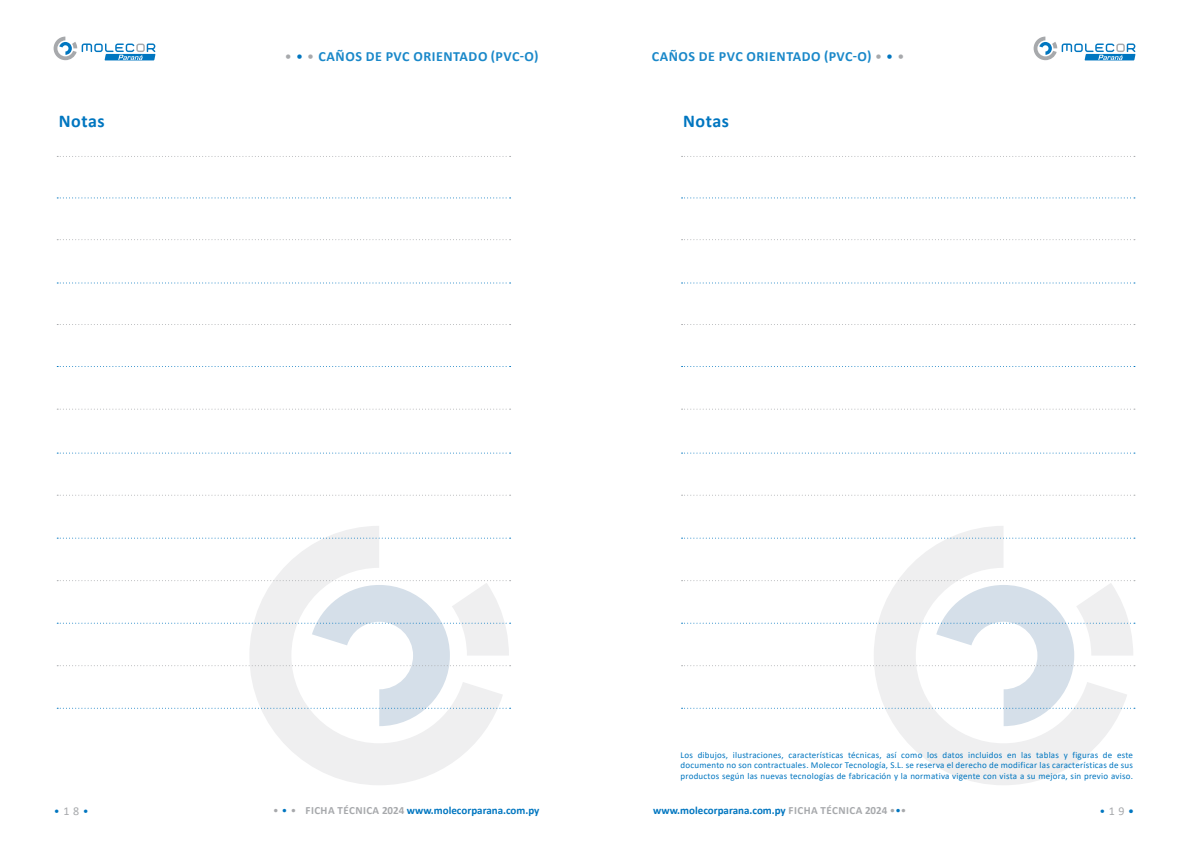
<style>
.page{position:relative;width:1191px;height:842px;background:#fff}
.page>*{position:absolute;margin:0;border:0;box-sizing:border-box;transform-origin:0 0}
.t1{font:700 18px "Calibri";letter-spacing:.03em;color:#0076c0}
.t2{font:700 14px "Calibri";letter-spacing:.04em;color:#1a88c9}
.t3{font:300 12px "Calibri";color:#0076c0}
.t4{font:12px "Calibri";color:#a7a9ac}
.t5{font:700 11px "Calibri";color:#0076c0}
.t6{font:9px/10.8px "Calibri";letter-spacing:.025em;color:#0076c0;text-align:justify}
.s1{font-weight:400;color:#a7a9ac}
.s2{font-weight:400;color:#0076c0}
.s3{font-weight:400}
.s4{color:#a7a9ac}
.s5{font-weight:300;color:#0076c0}
.s6{color:#0076c0}
</style>
<div class="page">
<svg style="left:1033px;top:37px;width:102px;height:23px"></svg>
<svg style="left:54px;top:37px;width:101px;height:23px"></svg>
<svg style="left:873px;top:526px;width:252px;height:259px"></svg>
<svg style="left:681px;top:156px;width:454px;height:1px"></svg>
<svg style="left:681px;top:197px;width:454px;height:1px"></svg>
<svg style="left:681px;top:239px;width:454px;height:1px"></svg>
<svg style="left:681px;top:282px;width:454px;height:1px"></svg>
<svg style="left:681px;top:324px;width:454px;height:1px"></svg>
<svg style="left:681px;top:366px;width:454px;height:1px"></svg>
<svg style="left:681px;top:453px;width:454px;height:1px"></svg>
<svg style="left:681px;top:538px;width:454px;height:1px"></svg>
<svg style="left:681px;top:409px;width:454px;height:1px"></svg>
<svg style="left:681px;top:495px;width:454px;height:1px"></svg>
<svg style="left:681px;top:580px;width:454px;height:146px"></svg>
<svg style="left:249px;top:526px;width:254px;height:259px"></svg>
<svg style="left:57px;top:156px;width:453px;height:1px"></svg>
<svg style="left:57px;top:197px;width:453px;height:1px"></svg>
<svg style="left:57px;top:239px;width:453px;height:1px"></svg>
<svg style="left:57px;top:282px;width:453px;height:1px"></svg>
<svg style="left:57px;top:324px;width:453px;height:1px"></svg>
<svg style="left:57px;top:366px;width:453px;height:1px"></svg>
<svg style="left:57px;top:453px;width:453px;height:1px"></svg>
<svg style="left:57px;top:538px;width:453px;height:1px"></svg>
<svg style="left:57px;top:409px;width:453px;height:1px"></svg>
<svg style="left:57px;top:495px;width:453px;height:1px"></svg>
<svg style="left:57px;top:580px;width:453px;height:146px"></svg>
<h1 class="t1" style="left:59px;top:108px;width:47px">Notas</h1>
<h2 class="t2" style="left:285px;top:46px;width:255px"><span class="s1">•</span> <span class="s2">•</span> <span class="s1">•</span> CAÑOS DE PVC ORIENTADO (PVC-O)</h2>
<h2 class="t2" style="left:652px;top:46px;width:254px">CAÑOS DE PVC ORIENTADO (PVC-O) <span class="s1">•</span> <span class="s2">•</span> <span class="s1">•</span></h2>
<h1 class="t1" style="left:683px;top:108px;width:47px">Notas</h1>
<p class="t6" style="left:680px;top:749px;width:454px">Los dibujos, ilustraciones, características técnicas, así como los datos incluidos en las tablas y figuras de este documento no son contractuales. Molecor Tecnología, S.L. se reserva el derecho de modificar las características de sus productos según las nuevas tecnologías de fabricación y la normativa vigente con vista a su mejora, sin previo aviso.</p>
<p class="t5" style="left:273px;top:803px;width:268px"><span class="s1">•</span> <span class="s3">•</span> <span class="s1">•</span> <span class="s4">FICHA TÉCNICA 2024</span> www.molecorparana.com.py</p>
<p class="t5" style="left:653px;top:803px;width:254px">www.molecorparana.com.py <span class="s4">FICHA TÉCNICA 2024</span> <span class="s1">•</span><span class="s3">•</span><span class="s1">•</span></p>
<h3 class="t3" style="left:54px;top:803px;width:36px">•<span class="s1">18</span>•</h3>
<h3 class="t4" style="left:1099px;top:803px;width:36px"><span class="s5">•</span>19<span class="s6">•</span></h3>
</div>
